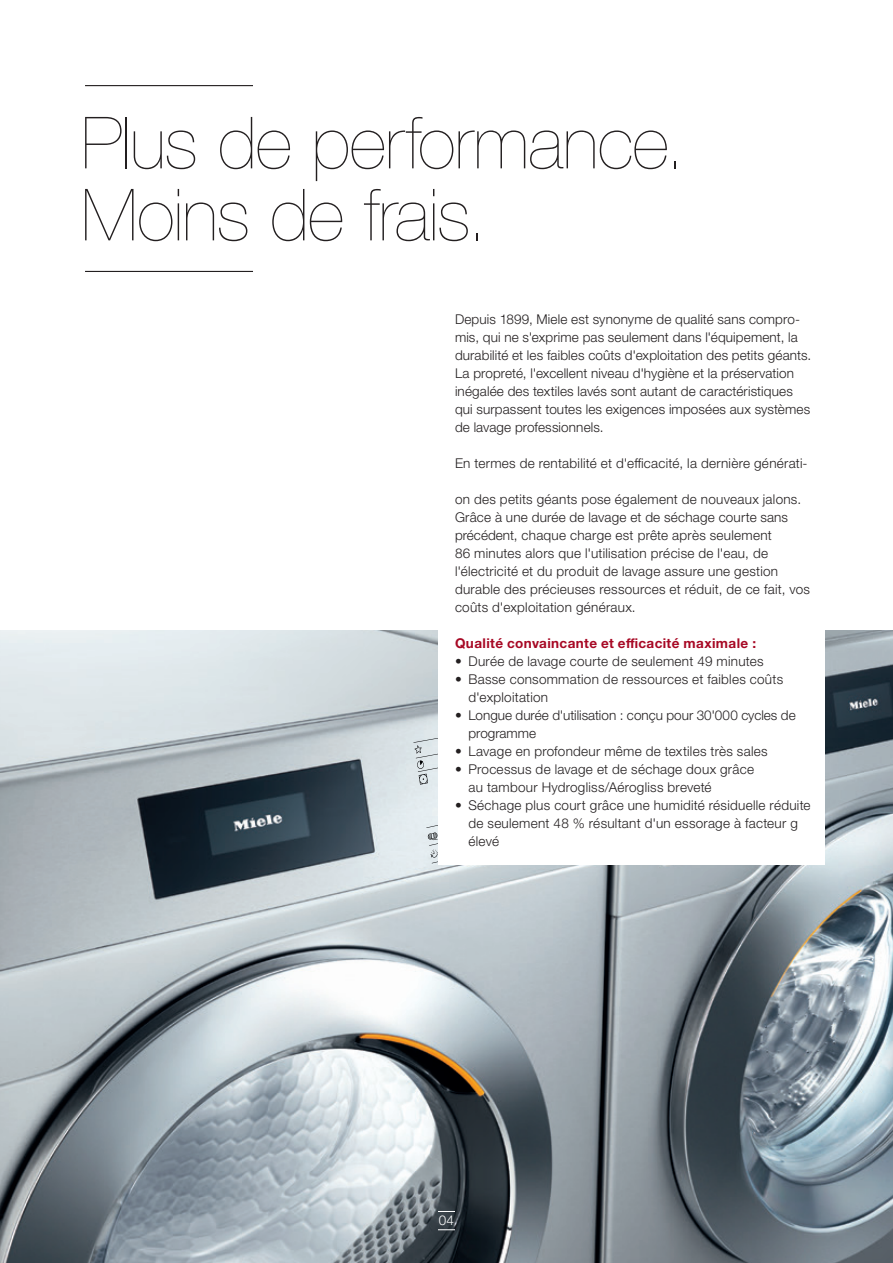
<style>
.page{position:relative;width:893px;height:1263px;background:#fff}
.page>*{position:absolute;margin:0;border:0;box-sizing:border-box;transform-origin:0 0}
.t1{font:200 72px/72px "Helvetica Neue LTW1 G";letter-spacing:-.01em;color:#231f20}
.t2{font:300 13.5px/18px "Helvetica Neue LTW1 G";letter-spacing:.015em;color:#231f20}
.t3{font:700 13.5px "Helvetica Neue LTW1 G";letter-spacing:.03em;color:#a70824}
.t4{font:300 13.5px "Helvetica Neue LTW1 G";color:#fff}
</style>
<div class="page">
<img style="left:0;top:630px;width:893px;height:633px">
<img style="left:413px;top:718px;width:25px;height:36px">
<div style="left:438px;top:612px;width:387px;height:252px;background:#fff"></div>
<hr style="left:85px;top:85px;width:168px;height:1px;background:#231f20">
<hr style="left:85px;top:271px;width:168px;height:1px;background:#231f20">
<svg style="left:438px;top:1211px;width:17px;height:1px"></svg>
<svg style="left:438px;top:1229px;width:17px;height:1px"></svg>
<h1 class="t1" style="left:81px;top:107px;width:605px">Plus de performance.<br>Moins de frais.</h1>
<p class="t2" style="left:455px;top:310px;width:358px">Depuis 1899, Miele est synonyme de qualité sans compro&shy;mis, qui ne s'exprime pas seulement dans l'équipement, la durabilité et les faibles coûts d'exploitation des petits géants.<br>La propreté, l'excellent niveau d'hygiène et la préservation inégalée des textiles lavés sont autant de caractéristiques qui surpassent toutes les exigences imposées aux systèmes de lavage professionnels.</p>
<p class="t2" style="left:455px;top:454px;width:354px">En termes de rentabilité et d'efficacité, la dernière générati-</p>
<p class="t2" style="left:455px;top:490px;width:357px">on des petits géants pose également de nouveaux jalons.<br>Grâce à une durée de lavage et de séchage courte sans précédent, chaque charge est prête après seulement<br>86 minutes alors que l'utilisation précise de l'eau, de l'électricité et du produit de lavage assure une gestion durable des précieuses ressources et réduit, de ce fait, vos coûts d'exploitation généraux.</p>
<p class="t3" style="left:455px;top:635px;width:303px">Qualité convaincante et efficacité maximale :</p>
<p class="t2" style="left:455px;top:652px;width:310px">• Durée de lavage courte de seulement 49 minutes</p>
<p class="t2" style="left:468px;top:670px;width:316px;text-indent:-14px">• Basse consommation de ressources et faibles coûts d'exploitation</p>
<p class="t2" style="left:468px;top:706px;width:329px;text-indent:-14px">• Longue durée d'utilisation : conçu pour 30'000 cycles de programme</p>
<p class="t2" style="left:455px;top:742px;width:314px">• Lavage en profondeur même de textiles très sales</p>
<p class="t2" style="left:468px;top:760px;width:287px;text-indent:-14px">• Processus de lavage et de séchage doux grâce au tambour Hydrogliss/Aérogliss breveté</p>
<p class="t2" style="left:468px;top:796px;width:344px;text-indent:-14px">• Séchage plus court grâce une humidité résiduelle réduite de seulement 48 % résultant d'un essorage à facteur g élevé</p>
<p class="t4" style="left:439px;top:1212px;width:17px">04</p>
</div>
